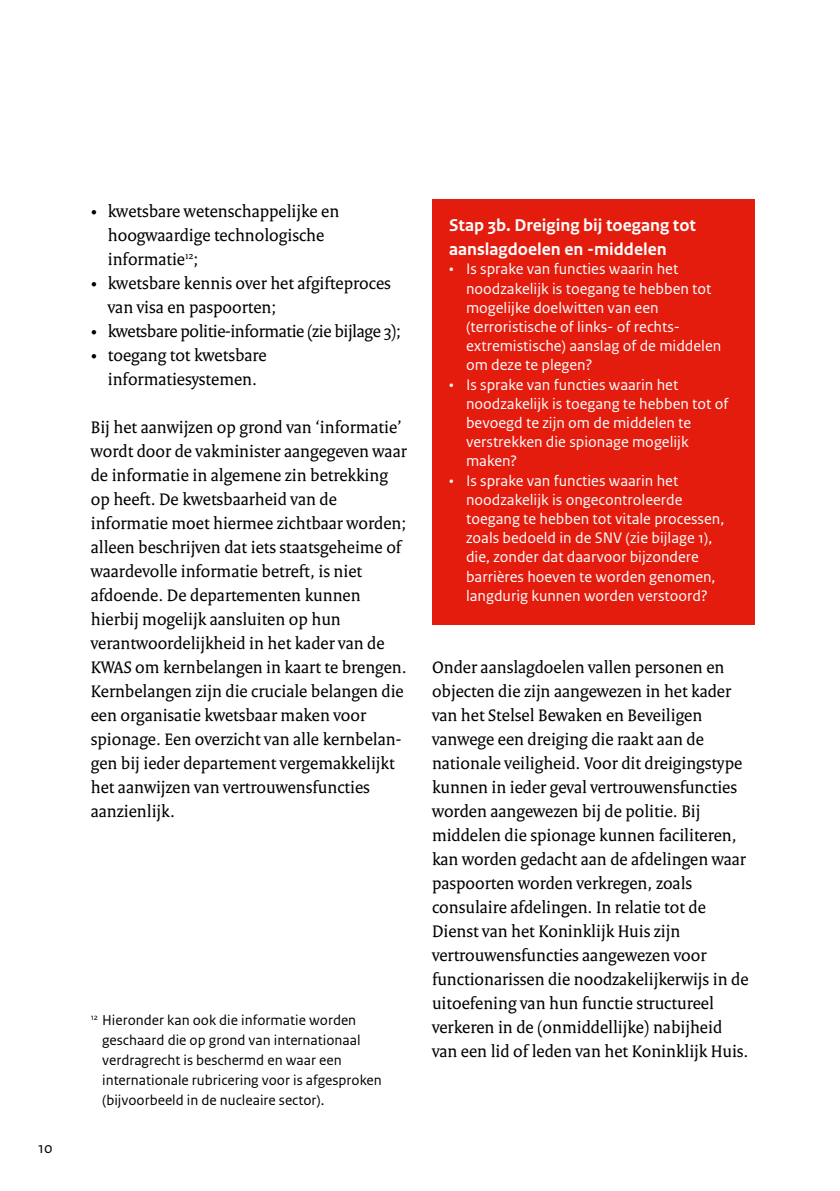
<style>
.page{position:relative;width:840px;height:1191px;background:#fff}
.page>*{position:absolute;margin:0;border:0;box-sizing:border-box;transform-origin:0 0}
.t1{font:18px/24px "Rijksoverheid Serif";color:#000}
.t2{font:700 18px/24px "Rijksoverheid Sans Text";color:#fff}
.t3{font:18px "Rijksoverheid Serif";letter-spacing:-.02em;color:#000}
.t4{font:16px/19.2px "Rijksoverheid Sans Text";color:#fff}
.t5{font:16px "Rijksoverheid Sans Text";color:#000}
.t6{font:15px/20px "Rijksoverheid Sans Text";color:#000}
</style>
<div class="page">
<div style="left:432px;top:199px;width:322px;height:426px;background:#e41c0e"></div>
<p class="t5" style="left:38px;top:1138px;width:16px">10</p>
<p class="t1" style="left:108px;top:199px;width:233px;text-indent:-17px">• kwetsbare wetenschappelijke en hoogwaardige technologische informatie<sup>12</sup>;</p>
<p class="t1" style="left:108px;top:271px;width:284px;text-indent:-17px">• kwetsbare kennis over het afgifteproces van visa en paspoorten;</p>
<p class="t3" style="left:91px;top:320px;width:311px">• kwetsbare politie-informatie (zie bijlage 3);</p>
<p class="t1" style="left:91px;top:343px;width:177px;text-align:center">• toegang tot kwetsbare informatiesystemen.</p>
<p class="t1" style="left:91px;top:415px;width:317px">Bij het aanwijzen op grond van ‘informatie’ wordt door de vakminister aangegeven waar de informatie in algemene zin betrekking op heeft. De kwetsbaarheid van de informatie moet hiermee zichtbaar worden; alleen beschrijven dat iets staatsgeheime of waardevolle informatie betreft, is niet afdoende. De departementen kunnen hierbij mogelijk aansluiten op hun verantwoordelijkheid in het kader van de KWAS om kernbelangen in kaart te brengen.<br>Kernbelangen zijn die cruciale belangen die een organisatie kwetsbaar maken voor spionage. Een overzicht van alle kernbelan&shy;gen bij ieder departement vergemakkelijkt het aanwijzen van vertrouwensfuncties aanzienlijk.</p>
<p class="t6" style="left:102px;top:1010px;width:281px;text-indent:-11px"><sup>12</sup> Hieronder kan ook die informatie worden geschaard die op grond van internationaal verdragrecht is beschermd en waar een internationale rubricering voor is afgesproken (bijvoorbeeld in de nucleaire sector).</p>
<p class="t2" style="left:449px;top:214px;width:248px">Stap 3b. Dreiging bij toegang tot aanslagdoelen en -middelen</p>
<p class="t4" style="left:466px;top:260px;width:256px;text-indent:-17px">• Is sprake van functies waarin het noodzakelijk is toegang te hebben tot mogelijke doelwitten van een (terroristische of links- of rechts&shy;extremistische) aanslag of de middelen om deze te plegen?</p>
<p class="t4" style="left:466px;top:375px;width:264px;text-indent:-17px">• Is sprake van functies waarin het noodzakelijk is toegang te hebben tot of bevoegd te zijn om de middelen te verstrekken die spionage mogelijk maken?</p>
<p class="t4" style="left:466px;top:471px;width:259px;text-indent:-17px">• Is sprake van functies waarin het noodzakelijk is ongecontroleerde toegang te hebben tot vitale processen, zoals bedoeld in de SNV (zie bijlage 1), die, zonder dat daarvoor bijzondere barrières hoeven te worden genomen, langdurig kunnen worden verstoord?</p>
<p class="t1" style="left:432px;top:655px;width:318px">Onder aanslagdoelen vallen personen en objecten die zijn aangewezen in het kader van het Stelsel Bewaken en Beveiligen vanwege een dreiging die raakt aan de nationale veiligheid. Voor dit dreigingstype kunnen in ieder geval vertrouwensfuncties worden aangewezen bij de politie. Bij middelen die spionage kunnen faciliteren, kan worden gedacht aan de afdelingen waar paspoorten worden verkregen, zoals consulaire afdelingen. In relatie tot de Dienst van het Koninklijk Huis zijn vertrouwensfuncties aangewezen voor functionarissen die noodzakelijkerwijs in de uitoefening van hun functie structureel verkeren in de (onmiddellijke) nabijheid van een lid of leden van het Koninklijk Huis.</p>
</div>
